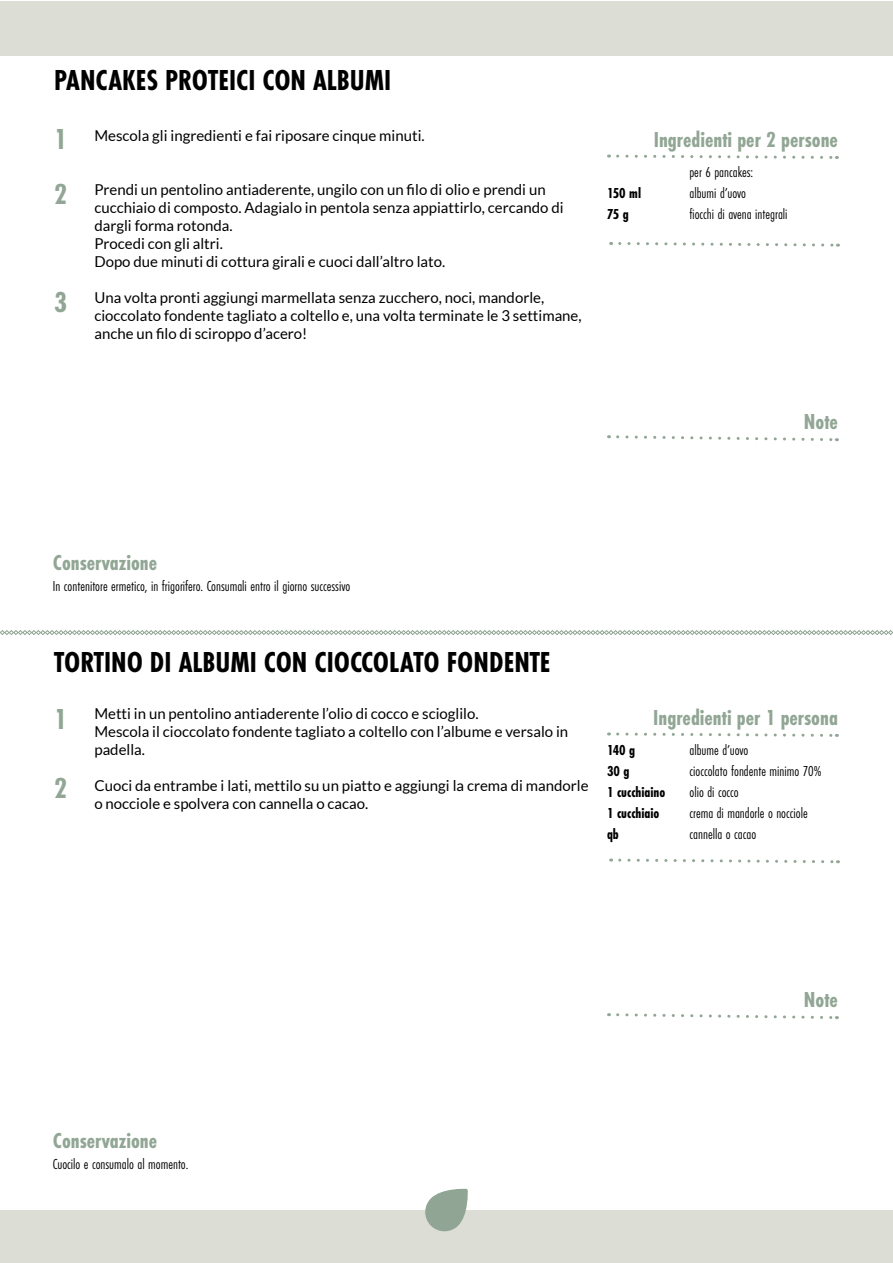
<style>
.page{position:relative;width:893px;height:1263px;background:#fff}
.page>*{position:absolute;margin:0;border:0;box-sizing:border-box;transform-origin:0 0}
.t1{font:700 30px "Futura PT Cond";color:#000}
.t2{font:700 30px/54.4px "Futura PT Cond";color:#91a694}
.t3{font:700 22.5px "Futura PT Cond";color:#91a694}
.t4{font:15px/18px "Lato";color:#000}
.t5{font:15px/21px "Futura PT Cond";color:#000}
.t6{font:700 15px/21px "Futura PT Cond";color:#000}
</style>
<div class="page">
<svg style="left:0;top:630px;width:893px;height:5px"></svg>
<div style="left:0;top:1px;width:893px;height:54px;background:#dcddd4"></div>
<div style="left:0;top:1210px;width:893px;height:53px;background:#dcddd4"></div>
<svg style="left:425px;top:1189px;width:43px;height:42px"></svg>
<svg style="left:616px;top:154px;width:221px;height:5px"></svg>
<svg style="left:611px;top:242px;width:227px;height:5px"></svg>
<svg style="left:616px;top:435px;width:221px;height:7px"></svg>
<svg style="left:616px;top:732px;width:221px;height:5px"></svg>
<svg style="left:611px;top:858px;width:227px;height:6px"></svg>
<svg style="left:616px;top:1013px;width:221px;height:6px"></svg>
<h1 class="t1" style="left:54px;top:63px;width:339px">PANCAKES PROTEICI CON ALBUMI</h1>
<p class="t4" style="left:94px;top:126px;width:332px">Mescola gli ingredienti e fai riposare cinque minuti.</p>
<h1 class="t2" style="left:54px;top:112px;width:14px">1<br>2</h1>
<p class="t4" style="left:94px;top:180px;width:471px">Prendi un pentolino antiaderente, ungilo con un filo di olio e prendi un cucchiaio di composto. Adagialo in pentola senza appiattirlo, cercando di dargli forma rotonda.<br>Procedi con gli altri.<br>Dopo due minuti di cottura girali e cuoci dall’altro lato.</p>
<p class="t4" style="left:94px;top:288px;width:489px">Una volta pronti aggiungi marmellata senza zucchero, noci, mandorle, cioccolato fondente tagliato a coltello e, una volta terminate le 3 settimane, anche un filo di sciroppo d’acero!</p>
<h1 class="t2" style="left:54px;top:275px;width:14px">3</h1>
<p class="t6" style="left:607px;top:183px;width:36px">150 ml<br>75 g</p>
<h2 class="t3" style="left:654px;top:127px;width:186px">Ingredienti per 2 persone</h2>
<p class="t5" style="left:689px;top:162px;width:100px">per 6 pancakes:<br>albumi d’uovo<br>fiocchi di avena integrali</p>
<h2 class="t3" style="left:804px;top:408px;width:36px">Note</h2>
<h2 class="t3" style="left:53px;top:549px;width:106px">Conservazione</h2>
<p class="t5" style="left:53px;top:576px;width:299px">In contenitore ermetico, in frigorifero. Consumali entro il giorno successivo</p>
<h1 class="t1" style="left:54px;top:645px;width:498px">TORTINO DI ALBUMI CON CIOCCOLATO FONDENTE</h1>
<p class="t4" style="left:94px;top:704px;width:475px">Metti in un pentolino antiaderente l’olio di cocco e scioglilo.<br>Mescola il cioccolato fondente tagliato a coltello con l’albume e versalo in padella.</p>
<p class="t4" style="left:94px;top:776px;width:496px">Cuoci da entrambe i lati, mettilo su un piatto e aggiungi la crema di mandorle o nocciole e spolvera con cannella o cacao.</p>
<h1 class="t2" style="left:54px;top:692px;width:14px">1</h1>
<h1 class="t2" style="left:54px;top:761px;width:14px">2</h1>
<h2 class="t3" style="left:653px;top:704px;width:186px">Ingredienti per 1 persona</h2>
<p class="t5" style="left:689px;top:739px;width:133px">albume d’uovo<br>cioccolato fondente minimo 70% olio di cocco<br>crema di mandorle o nocciole cannella o cacao</p>
<p class="t6" style="left:607px;top:739px;width:60px">140 g<br>30 g<br>1 cucchiaino<br>1 cucchiaio qb</p>
<h2 class="t3" style="left:53px;top:1127px;width:106px">Conservazione</h2>
<p class="t5" style="left:53px;top:1154px;width:137px">Cuocilo e consumalo al momento.</p>
<h2 class="t3" style="left:804px;top:986px;width:36px">Note</h2>
</div>
